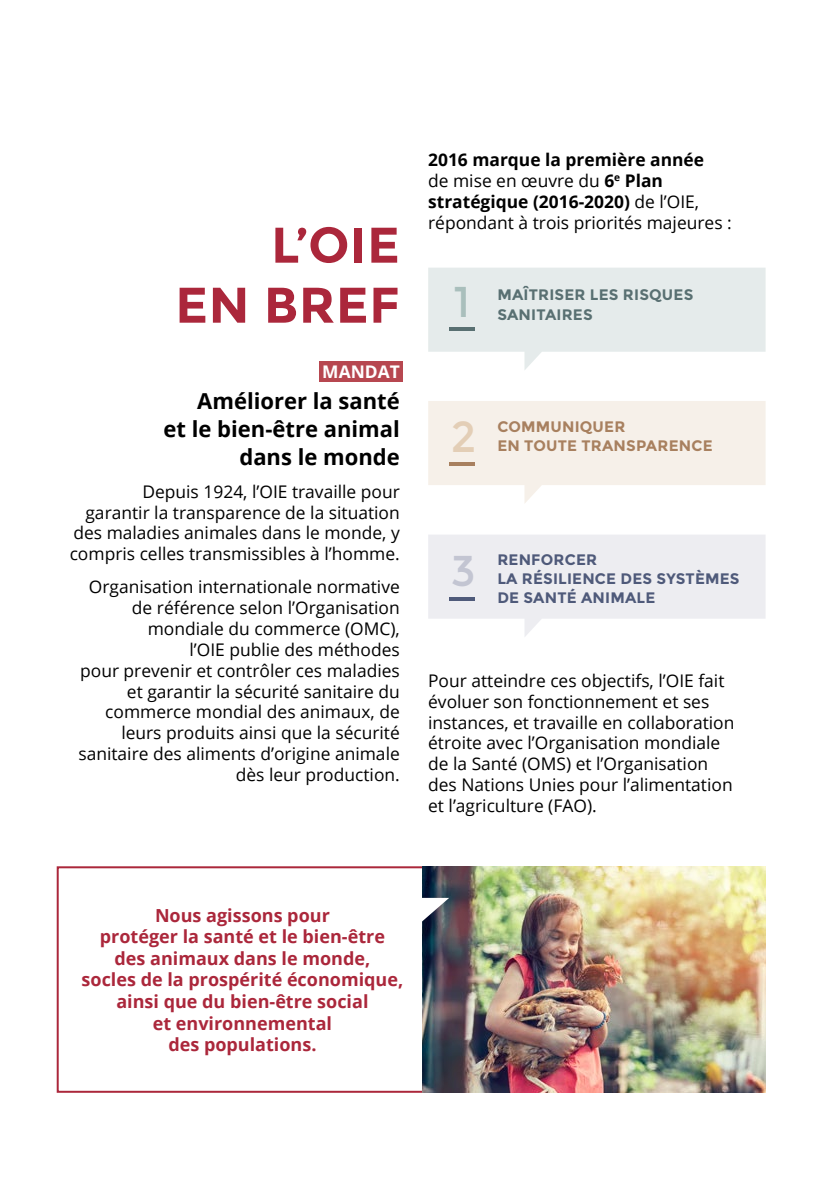
<style>
.page{position:relative;width:828px;height:1191px;background:#fff}
.page>*{position:absolute;margin:0;border:0;box-sizing:border-box;transform-origin:0 0}
.t1{font:700 50px/60px "Montserrat";letter-spacing:.01em;color:#ab273b;text-align:right}
.t2{font:43px "Montserrat";color:#a9bfbc}
.t3{font:43px "Montserrat";color:#c3c5d2}
.t4{font:43px "Montserrat";color:#e3ceb6}
.t5{font:700 22px/28px "Open Sans";color:#000;text-align:right}
.t6{font:700 18px/21.6px "Open Sans";color:#ab273b;text-align:center}
.t7{font:17.4px/20.8px "Open Sans";color:#000;text-align:right}
.t8{font:700 17.4px "Open Sans";color:#fff}
.t9{font:700 15.2px/19.4px "Montserrat";letter-spacing:.01em;color:#4f5a7a}
.t10{font:700 15.2px "Montserrat";letter-spacing:.01em;color:#a8805f}
.t11{font:700 15.2px/19.4px "Montserrat";letter-spacing:.01em;color:#597072}
.s1{font-weight:700}
</style>
<div class="page">
<svg style="left:428px;top:268px;width:337px;height:102px"></svg>
<svg style="left:428px;top:401px;width:337px;height:102px"></svg>
<svg style="left:428px;top:535px;width:337px;height:101px"></svg>
<div style="left:319px;top:361px;width:84px;height:21px;background:#b74750"></div>
<div style="left:57px;top:866px;width:371px;height:226px;border:2px solid #ab273b"></div>
<hr style="left:449px;top:327px;width:26px;height:3px;background:#597072">
<hr style="left:449px;top:597px;width:26px;height:4px;background:#4f5a7a">
<hr style="left:449px;top:462px;width:26px;height:4px;background:#a8805f">
<img style="left:422px;top:866px;width:343px;height:226px">
<svg style="left:422px;top:898px;width:27px;height:29px"></svg>
<h1 class="t1" style="left:175px;top:215px;width:226px">L’OIE<br>EN BREF</h1>
<p class="t8" style="left:322px;top:359px;width:79px">MANDAT</p>
<p class="t5" style="left:164px;top:386px;width:238px">Améliorer la santé<br>et le bien-être animal dans le monde</p>
<p class="t7" style="left:70px;top:480px;width:332px">Depuis 1924, l’OIE travaille pour<br>garantir la transparence de la situation des maladies animales dans le monde, y compris celles transmissibles à l’homme.</p>
<p class="t7" style="left:78px;top:576px;width:323px">Organisation internationale normative de référence selon l’Organisation mondiale du commerce (OMC),<br>l’OIE publie des méthodes<br>pour prevenir et contrôler ces maladies et garantir la sécurité sanitaire du commerce mondial des animaux, de leurs produits ainsi que la sécurité sanitaire des aliments d’origine animale dès leur production.</p>
<p class="t7" style="left:428px;top:149px;width:305px;text-align:left"><span class="s1">2016 marque la première année<br></span>de mise en œuvre du <span class="s1">6</span><sup>e</sup> <span class="s1">Plan stratégique (2016-2020)</span> de l’OIE, répondant à trois priorités majeures :</p>
<h2 class="t2" style="left:454px;top:277px;width:18px">1</h2>
<p class="t11" style="left:497px;top:285px;width:197px">MAÎTRISER LES RISQUES<br>SANITAIRES</p>
<h2 class="t4" style="left:451px;top:412px;width:27px">2</h2>
<p class="t10" style="left:497px;top:417px;width:129px">COMMUNIQUER</p>
<p class="t10" style="left:497px;top:437px;width:217px">EN TOUTE TRANSPARENCE</p>
<h2 class="t3" style="left:451px;top:546px;width:26px">3</h2>
<p class="t9" style="left:497px;top:550px;width:244px">RENFORCER<br>LA RÉSILIENCE DES SYSTÈMES<br>DE SANTÉ ANIMALE</p>
<p class="t7" style="left:428px;top:669px;width:308px;text-align:left">Pour atteindre ces objectifs, l’OIE fait évoluer son fonctionnement et ses instances, et travaille en collaboration étroite avec l’Organisation mondiale de la Santé (OMS) et l’Organisation des Nations Unies pour l’alimentation et l’agriculture (FAO).</p>
<p class="t6" style="left:82px;top:903px;width:323px">Nous agissons pour<br>protéger la santé et le bien-être<br>des animaux dans le monde,<br>socles de la prospérité économique, ainsi que du bien-être social<br>et environnemental<br>des populations.</p>
</div>
